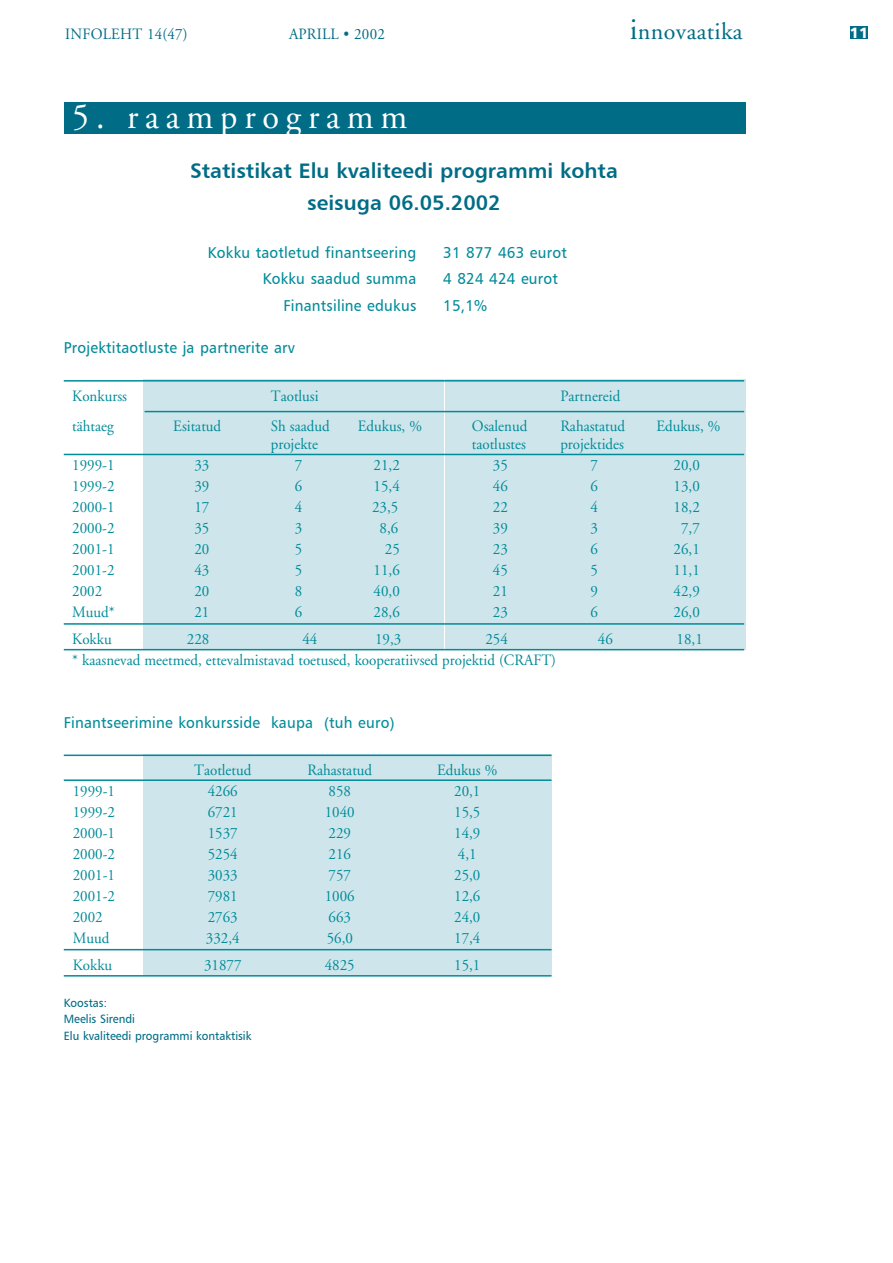
<style>
.page{position:relative;width:893px;height:1263px;background:#fff}
.page>*{position:absolute;margin:0;border:0;box-sizing:border-box;transform-origin:0 0}
.t1{font:36px "Adobe Garamond";letter-spacing:.2em;color:#fff;scale:.95 1}
.t2{font:24px "Adobe Garamond";letter-spacing:.015em;color:#006c85}
.t3{font:21px/32.5px "Humanist 777 BT Bold B";color:#006c85;text-align:center}
.t4{font:15.75px "Adobe Garamond";color:#008b99;scale:.95 1}
.t5{font:15.75px "Humanist 777 BT Roman B";letter-spacing:.015em;color:#008b99;scale:.95 1}
.t6{font:15.75px "Adobe Garamond";letter-spacing:.01em;color:#006c85;scale:.95 1}
.t7{font:15px "Humanist 777 BT Black B";color:#fff}
.t8{font:12px/16.5px "Humanist 777 BT Roman B";color:#006c85;scale:.95 1}
.s1{font-size:30px}
</style>
<div class="page">
<div style="left:850px;top:26px;width:17px;height:13px;background:#006c85"></div>
<div style="left:144px;top:755px;width:408px;height:221px;background:#cee6eb"></div>
<div style="left:144px;top:380px;width:300px;height:270px;background:#cee6eb"></div>
<div style="left:445px;top:380px;width:300px;height:270px;background:#cee6eb"></div>
<hr style="left:64px;top:380px;width:680px;height:2px;background:#008b99">
<hr style="left:145px;top:411px;width:599px;height:1px;background:#008b99">
<hr style="left:64px;top:454px;width:680px;height:1px;background:#008b99">
<hr style="left:64px;top:623px;width:680px;height:2px;background:#008b99">
<hr style="left:64px;top:649px;width:680px;height:1px;background:#008b99">
<hr style="left:64px;top:754px;width:487px;height:2px;background:#008b99">
<hr style="left:64px;top:779px;width:487px;height:2px;background:#008b99">
<hr style="left:64px;top:949px;width:487px;height:1px;background:#008b99">
<hr style="left:64px;top:975px;width:487px;height:1px;background:#008b99">
<div style="left:64px;top:102px;width:681px;height:32px;background:#006c85"></div>
<p class="t6" style="left:65px;top:24px;width:130px">INFOLEHT 14(47)</p>
<p class="t6" style="left:289px;top:24px;width:102px">APRILL • 2002</p>
<h2 class="t2" style="left:630px;top:17px;width:114px"><span class="s1">i</span>nnovaatika</h2>
<p class="t7" style="left:850px;top:23px;width:20px">11</p>
<h1 class="t1" style="left:72px;top:95px;width:354px">5. raamprogramm</h1>
<h3 class="t3" style="left:190px;top:154px;width:429px">Statistikat Elu kvaliteedi programmi kohta seisuga 06.05.2002</h3>
<p class="t5" style="left:208px;top:243px;width:221px">Kokku taotletud finantseering</p>
<p class="t5" style="left:443px;top:243px;width:132px">31 877 463 eurot</p>
<p class="t5" style="left:263px;top:269px;width:163px">Kokku saadud summa</p>
<p class="t5" style="left:443px;top:269px;width:122px">4 824 424 eurot</p>
<p class="t5" style="left:283px;top:296px;width:141px">Finantsiline edukus</p>
<p class="t5" style="left:443px;top:296px;width:48px">15,1%</p>
<p class="t5" style="left:64px;top:338px;width:245px">Projektitaotluste ja partnerite arv</p>
<p class="t4" style="left:72px;top:386px;width:59px">Konkurss</p>
<p class="t4" style="left:271px;top:386px;width:52px">Taotlusi</p>
<p class="t4" style="left:560px;top:386px;width:65px">Partnereid</p>
<p class="t4" style="left:72px;top:417px;width:45px">tähtaeg</p>
<p class="t4" style="left:173px;top:417px;width:52px">Esitatud</p>
<p class="t4" style="left:271px;top:417px;width:64px">Sh saadud</p>
<p class="t4" style="left:358px;top:417px;width:69px">Edukus, %</p>
<p class="t4" style="left:472px;top:417px;width:60px">Osalenud</p>
<p class="t4" style="left:560px;top:417px;width:70px">Rahastatud</p>
<p class="t4" style="left:656px;top:417px;width:69px">Edukus, %</p>
<p class="t4" style="left:271px;top:435px;width:51px">projekte</p>
<p class="t4" style="left:472px;top:435px;width:58px">taotlustes</p>
<p class="t4" style="left:560px;top:435px;width:68px">projektides</p>
<p class="t4" style="left:72px;top:456px;width:46px">1999-1</p>
<p class="t4" style="left:194px;top:456px;width:17px">33</p>
<p class="t4" style="left:295px;top:456px;width:9px">7</p>
<p class="t4" style="left:374px;top:456px;width:29px">21,2</p>
<p class="t4" style="left:493px;top:456px;width:17px">35</p>
<p class="t4" style="left:590px;top:456px;width:9px">7</p>
<p class="t4" style="left:674px;top:456px;width:29px">20,0</p>
<p class="t4" style="left:72px;top:477px;width:46px">1999-2</p>
<p class="t4" style="left:194px;top:477px;width:17px">39</p>
<p class="t4" style="left:295px;top:477px;width:9px">6</p>
<p class="t4" style="left:374px;top:477px;width:29px">15,4</p>
<p class="t4" style="left:493px;top:477px;width:17px">46</p>
<p class="t4" style="left:590px;top:477px;width:9px">6</p>
<p class="t4" style="left:674px;top:477px;width:29px">13,0</p>
<p class="t4" style="left:72px;top:498px;width:46px">2000-1</p>
<p class="t4" style="left:194px;top:498px;width:17px">17</p>
<p class="t4" style="left:295px;top:498px;width:9px">4</p>
<p class="t4" style="left:372px;top:498px;width:29px">23,5</p>
<p class="t4" style="left:493px;top:498px;width:17px">22</p>
<p class="t4" style="left:590px;top:498px;width:9px">4</p>
<p class="t4" style="left:674px;top:498px;width:29px">18,2</p>
<p class="t4" style="left:72px;top:519px;width:46px">2000-2</p>
<p class="t4" style="left:194px;top:519px;width:17px">35</p>
<p class="t4" style="left:295px;top:519px;width:9px">3</p>
<p class="t4" style="left:380px;top:519px;width:21px">8,6</p>
<p class="t4" style="left:493px;top:519px;width:17px">39</p>
<p class="t4" style="left:590px;top:519px;width:9px">3</p>
<p class="t4" style="left:681px;top:519px;width:21px">7,7</p>
<p class="t4" style="left:72px;top:540px;width:46px">2001-1</p>
<p class="t4" style="left:194px;top:540px;width:17px">20</p>
<p class="t4" style="left:295px;top:540px;width:9px">5</p>
<p class="t4" style="left:385px;top:540px;width:17px">25</p>
<p class="t4" style="left:493px;top:540px;width:17px">23</p>
<p class="t4" style="left:590px;top:540px;width:9px">6</p>
<p class="t4" style="left:674px;top:540px;width:29px">26,1</p>
<p class="t4" style="left:72px;top:561px;width:46px">2001-2</p>
<p class="t4" style="left:194px;top:561px;width:17px">43</p>
<p class="t4" style="left:295px;top:561px;width:9px">5</p>
<p class="t4" style="left:374px;top:561px;width:29px">11,6</p>
<p class="t4" style="left:493px;top:561px;width:17px">45</p>
<p class="t4" style="left:590px;top:561px;width:9px">5</p>
<p class="t4" style="left:674px;top:561px;width:29px">11,1</p>
<p class="t4" style="left:72px;top:582px;width:33px">2002</p>
<p class="t4" style="left:194px;top:582px;width:17px">20</p>
<p class="t4" style="left:295px;top:582px;width:9px">8</p>
<p class="t4" style="left:374px;top:582px;width:29px">40,0</p>
<p class="t4" style="left:493px;top:582px;width:17px">21</p>
<p class="t4" style="left:590px;top:582px;width:9px">9</p>
<p class="t4" style="left:674px;top:582px;width:29px">42,9</p>
<p class="t4" style="left:72px;top:603px;width:46px">Muud*</p>
<p class="t4" style="left:194px;top:603px;width:17px">21</p>
<p class="t4" style="left:295px;top:603px;width:9px">6</p>
<p class="t4" style="left:374px;top:603px;width:29px">28,6</p>
<p class="t4" style="left:493px;top:603px;width:17px">23</p>
<p class="t4" style="left:590px;top:603px;width:9px">6</p>
<p class="t4" style="left:674px;top:603px;width:29px">26,0</p>
<p class="t4" style="left:72px;top:629px;width:43px">Kokku</p>
<p class="t4" style="left:187px;top:629px;width:25px">228</p>
<p class="t4" style="left:302px;top:629px;width:17px">44</p>
<p class="t4" style="left:375px;top:629px;width:29px">19,3</p>
<p class="t4" style="left:485px;top:629px;width:25px">254</p>
<p class="t4" style="left:598px;top:629px;width:17px">46</p>
<p class="t4" style="left:677px;top:629px;width:29px">18,1</p>
<p class="t4" style="left:72px;top:650px;width:511px">* kaasnevad meetmed, ettevalmistavad toetused, kooperatiivsed projektid (CRAFT)</p>
<p class="t5" style="left:64px;top:712px;width:350px">Finantseerimine konkursside kaupa (tuh euro)</p>
<p class="t4" style="left:194px;top:760px;width:62px">Taotletud</p>
<p class="t4" style="left:307px;top:760px;width:70px">Rahastatud</p>
<p class="t4" style="left:437px;top:760px;width:65px">Edukus %</p>
<p class="t4" style="left:73px;top:781px;width:46px">1999-1</p>
<p class="t4" style="left:208px;top:781px;width:33px">4266</p>
<p class="t4" style="left:329px;top:781px;width:25px">858</p>
<p class="t4" style="left:454px;top:781px;width:29px">20,1</p>
<p class="t4" style="left:73px;top:802px;width:46px">1999-2</p>
<p class="t4" style="left:208px;top:802px;width:33px">6721</p>
<p class="t4" style="left:325px;top:802px;width:33px">1040</p>
<p class="t4" style="left:454px;top:802px;width:29px">15,5</p>
<p class="t4" style="left:73px;top:823px;width:46px">2000-1</p>
<p class="t4" style="left:208px;top:823px;width:33px">1537</p>
<p class="t4" style="left:329px;top:823px;width:25px">229</p>
<p class="t4" style="left:454px;top:823px;width:29px">14,9</p>
<p class="t4" style="left:73px;top:844px;width:46px">2000-2</p>
<p class="t4" style="left:208px;top:844px;width:33px">5254</p>
<p class="t4" style="left:329px;top:844px;width:25px">216</p>
<p class="t4" style="left:458px;top:844px;width:21px">4,1</p>
<p class="t4" style="left:73px;top:865px;width:46px">2001-1</p>
<p class="t4" style="left:208px;top:865px;width:33px">3033</p>
<p class="t4" style="left:329px;top:865px;width:25px">757</p>
<p class="t4" style="left:454px;top:865px;width:29px">25,0</p>
<p class="t4" style="left:73px;top:886px;width:46px">2001-2</p>
<p class="t4" style="left:208px;top:886px;width:33px">7981</p>
<p class="t4" style="left:325px;top:886px;width:33px">1006</p>
<p class="t4" style="left:454px;top:886px;width:29px">12,6</p>
<p class="t4" style="left:73px;top:907px;width:33px">2002</p>
<p class="t4" style="left:208px;top:907px;width:33px">2763</p>
<p class="t4" style="left:329px;top:907px;width:25px">663</p>
<p class="t4" style="left:454px;top:907px;width:29px">24,0</p>
<p class="t4" style="left:73px;top:928px;width:40px">Muud</p>
<p class="t4" style="left:206px;top:928px;width:37px">332,4</p>
<p class="t4" style="left:327px;top:928px;width:29px">56,0</p>
<p class="t4" style="left:454px;top:928px;width:29px">17,4</p>
<p class="t4" style="left:73px;top:955px;width:43px">Kokku</p>
<p class="t4" style="left:204px;top:955px;width:41px">31877</p>
<p class="t4" style="left:325px;top:955px;width:33px">4825</p>
<p class="t4" style="left:454px;top:955px;width:29px">15,1</p>
<p class="t8" style="left:64px;top:994px;width:199px">Koostas:<br>Meelis Sirendi<br>Elu kvaliteedi programmi kontaktisik</p>
</div>
